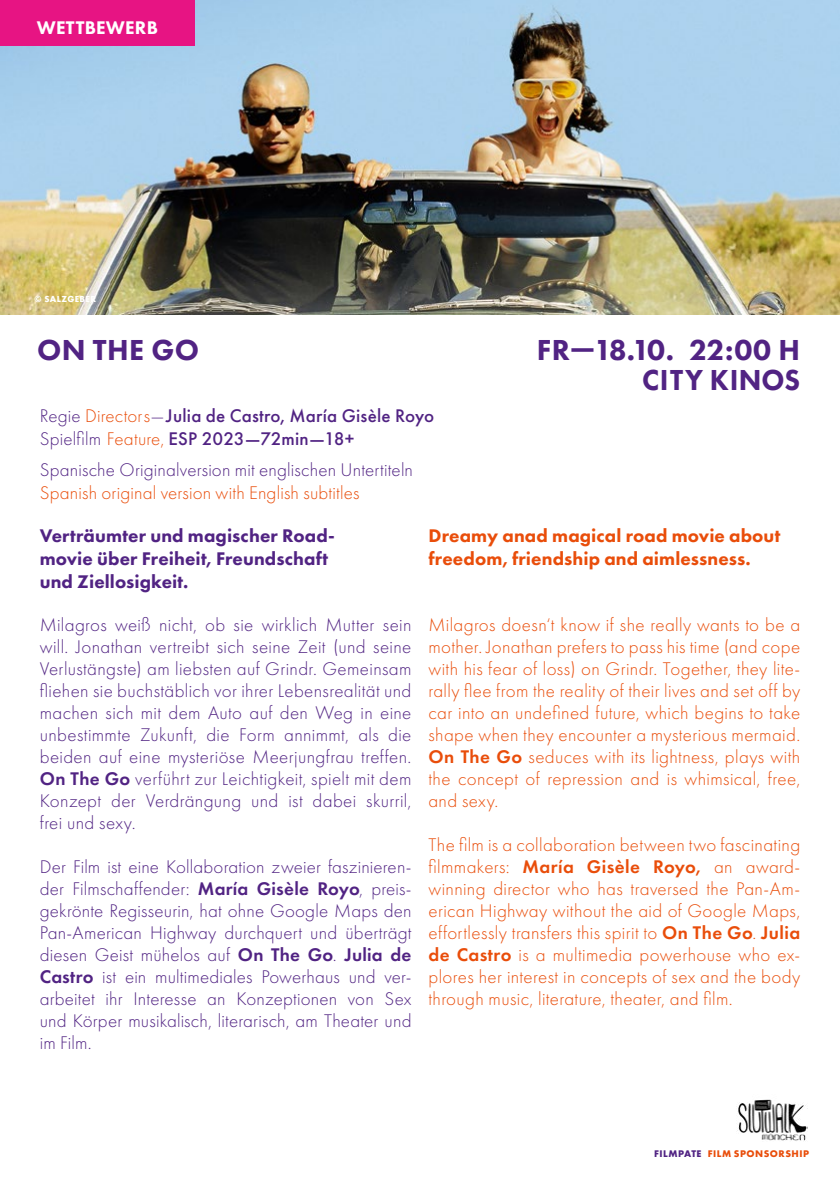
<style>
.page{position:relative;width:840px;height:1191px;background:#fff}
.page>*{position:absolute;margin:0;border:0;box-sizing:border-box;transform-origin:0 0}
.t1{font:800 30px/30px "Futura PT";letter-spacing:.01em;color:#512383;text-align:right}
.t2{font:300 19px/22px "Futura PT";letter-spacing:.01em;color:#512383;text-align:justify}
.t3{font:300 19px/22px "Futura PT";letter-spacing:.02em;color:#e94d0a;text-align:justify}
.t4{font:500 19px/23px "Futura PT";letter-spacing:.01em;color:#512383}
.t5{font:800 19px/23px "Futura PT";letter-spacing:.005em;color:#512383}
.t6{font:800 19px/23px "Futura PT";letter-spacing:.005em;color:#e94d0a}
.t7{font:800 19px "Futura PT";letter-spacing:.01em;color:#fff}
.t8{font:700 10px "Futura PT";letter-spacing:.05em;color:#e94d0a}
.t9{font:700 8px "Futura";letter-spacing:.04em;color:#fff}
.s1{font-weight:300}
.s2{font-weight:300;color:#e94d0a}
.s3{font-weight:600}
.s4{color:#512383}
</style>
<div class="page">
<img style="left:0;top:0;width:839px;height:315px">
<div style="left:0;top:0;width:195px;height:34px;background:#e71483"></div>
<div style="left:0;top:11px;width:195px;height:34px;background:#e71483"></div>
<img style="left:737px;top:1099px;width:70px;height:42px">
<p class="t7" style="left:37px;top:16px;width:122px">WETTBEWERB</p>
<p class="t9" style="left:34px;top:293px;width:64px">© SALZGEBER</p>
<h1 class="t1" style="left:37px;top:335px;width:163px">ON THE GO</h1>
<p class="t4" style="left:40px;top:404px;width:396px"><span class="s1">Regie</span> <span class="s2">Directors</span><span class="s1">—</span>Julia de Castro, María Gisèle Royo<br><span class="s1">Spielfilm</span> <span class="s2">Feature,</span> ESP 2023—72min—18+</p>
<p class="t2" style="left:40px;top:459px;width:374px">Spanische Originalversion mit englischen Untertiteln</p>
<p class="t3" style="left:40px;top:482px;width:321px">Spanish original version with English subtitles</p>
<h1 class="t1" style="left:536px;top:335px;width:264px">FR—18.10. 22:00 H<br>CITY KINOS</h1>
<p class="t5" style="left:40px;top:524px;width:296px">Verträumter und magischer Road&shy;movie über Freiheit, Freundschaft und Ziellosigkeit.</p>
<p class="t2" style="left:40px;top:614px;width:373px">Milagros weiß nicht, ob sie wirklich Mutter sein will. Jonathan vertreibt sich seine Zeit (und seine Verlustängste) am liebsten auf Grindr. Gemeinsam fliehen sie buchstäblich vor ihrer Lebensrealität und machen sich mit dem Auto auf den Weg in eine unbestimmte Zukunft, die Form annimmt, als die beiden auf eine mysteriöse Meerjungfrau treffen.<br><span class="s3">On The Go</span> verführt zur Leichtigkeit, spielt mit dem Konzept der Verdrängung und ist dabei skurril, frei und sexy.</p>
<p class="t2" style="left:40px;top:856px;width:373px">Der Film ist eine Kollaboration zweier faszinieren&shy;der Filmschaffender: <span class="s3">María Gisèle Royo</span>, preis&shy;gekrönte Regisseurin, hat ohne Google Maps den Pan-American Highway durchquert und überträgt diesen Geist mühelos auf <span class="s3">On The Go</span>. <span class="s3">Julia de Castro</span> ist ein multimediales Powerhaus und ver&shy;arbeitet ihr Interesse an Konzeptionen von Sex und Körper musikalisch, literarisch, am Theater und im Film.</p>
<p class="t6" style="left:428px;top:524px;width:353px">Dreamy anad magical road movie about freedom, friendship and aimlessness.</p>
<p class="t3" style="left:428px;top:614px;width:373px">Milagros doesn‘t know if she really wants to be a mother. Jonathan prefers to pass his time (and cope with his fear of loss) on Grindr. Together, they lite&shy;rally flee from the reality of their lives and set off by car into an undefined future, which begins to take shape when they encounter a mysterious mermaid.<br><span class="s3">On The Go</span> seduces with its lightness, plays with the concept of repression and is whimsical, free, and sexy.</p>
<p class="t3" style="left:428px;top:834px;width:373px">The film is a collaboration between two fascinating filmmakers: <span class="s3">María Gisèle Royo,</span> an award&shy;winning director who has traversed the Pan-Am&shy;erican Highway without the aid of Google Maps, effortlessly transfers this spirit to <span class="s3">On The Go</span>. <span class="s3">Julia de Castro</span> is a multimedia powerhouse who ex&shy;plores her interest in concepts of sex and the body through music, literature, theater, and film.</p>
<p class="t8" style="left:653px;top:1147px;width:156px"><span class="s4">FILMPATE</span> FILM SPONSORSHIP</p>
</div>
